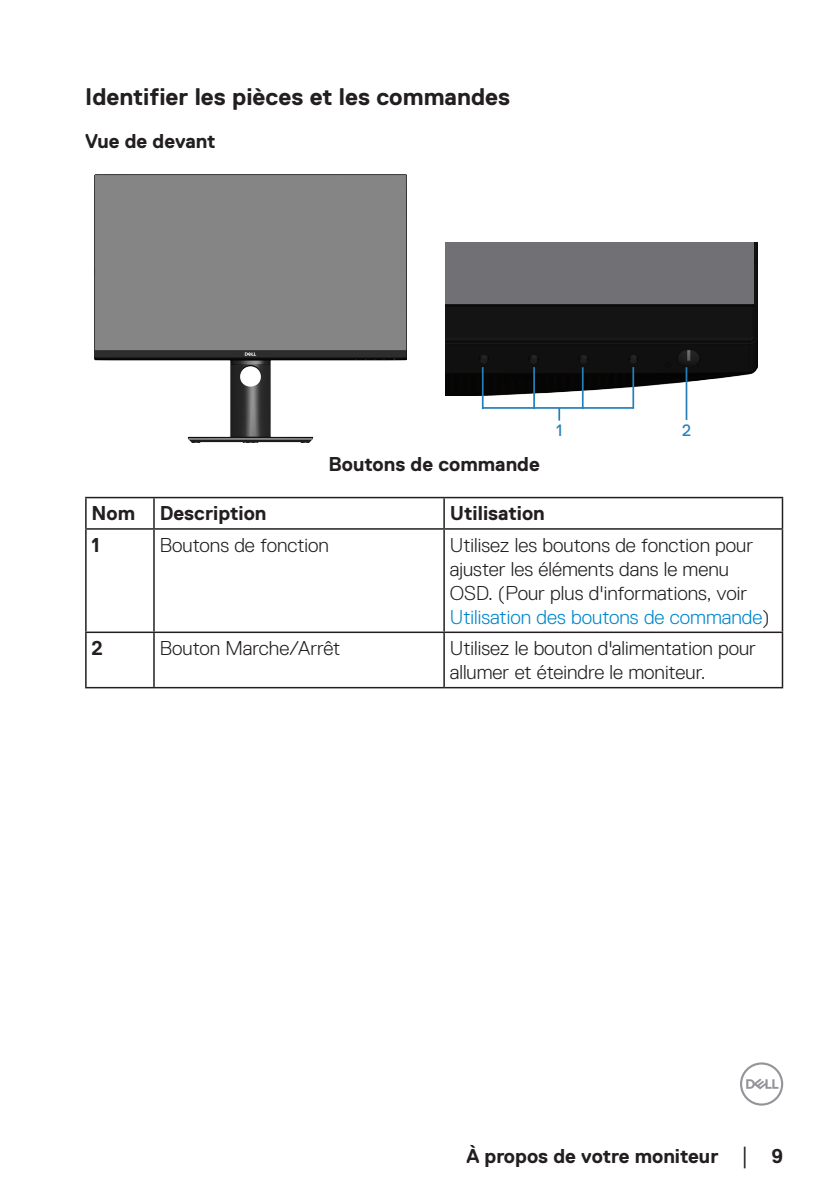
<style>
.page{position:relative;width:840px;height:1191px;background:#fff}
.page>*{position:absolute;margin:0;border:0;box-sizing:border-box;transform-origin:0 0}
.Head2{font:700 24px "Dell Replica";color:#231f20}
.text{font:300 20px/24px "Dell Replica";color:#231f20}
.text-2{font:700 20px "Dell Replica";color:#231f20}
.text_bold{font:700 20px "Dell Replica";color:#231f20}
.Head3{font:700 20px "Dell Replica";letter-spacing:-.005em;color:#231f20}
.t1{font:16.4px "Dell Replica";color:#267fb9}
.s1{color:#0087cb}
.s2{font-family:"Times New Roman";font-weight:400;font-size:18px}
</style>
<div class="page">
<svg style="left:740px;top:1062px;width:42px;height:43px"></svg>
<img style="left:94px;top:175px;width:312px;height:268px">
<img style="left:445px;top:242px;width:311px;height:153px">
<div style="left:445px;top:242px;width:308px;height:61px;background:#717175"></div>
<hr style="left:581px;top:367px;width:2px;height:42px;background:#267fb9">
<hr style="left:632px;top:367px;width:1px;height:42px;background:#267fb9">
<hr style="left:533px;top:367px;width:1px;height:42px;background:#267fb9">
<hr style="left:482px;top:407px;width:151px;height:2px;background:#267fb9">
<svg style="left:558px;top:408px;width:2px;height:12px"></svg>
<hr style="left:685px;top:367px;width:2px;height:53px;background:#267fb9">
<hr style="left:481px;top:367px;width:2px;height:42px;background:#267fb9">
<hr style="left:85px;top:497px;width:69px;height:1px;background:#231f20">
<hr style="left:85px;top:498px;width:2px;height:30px;background:#231f20">
<hr style="left:154px;top:497px;width:290px;height:1px;background:#231f20">
<hr style="left:153px;top:498px;width:2px;height:30px;background:#231f20">
<hr style="left:444px;top:497px;width:338px;height:1px;background:#231f20">
<hr style="left:443px;top:498px;width:1px;height:30px;background:#231f20">
<hr style="left:781px;top:498px;width:1px;height:30px;background:#231f20">
<hr style="left:85px;top:528px;width:69px;height:1px;background:#231f20">
<hr style="left:85px;top:529px;width:2px;height:102px;background:#231f20">
<hr style="left:154px;top:528px;width:290px;height:1px;background:#231f20">
<hr style="left:153px;top:529px;width:2px;height:102px;background:#231f20">
<hr style="left:444px;top:528px;width:338px;height:1px;background:#231f20">
<hr style="left:443px;top:529px;width:1px;height:102px;background:#231f20">
<hr style="left:781px;top:529px;width:1px;height:102px;background:#231f20">
<hr style="left:85px;top:631px;width:69px;height:2px;background:#231f20">
<hr style="left:85px;top:633px;width:2px;height:54px;background:#231f20">
<hr style="left:154px;top:631px;width:290px;height:2px;background:#231f20">
<hr style="left:153px;top:633px;width:2px;height:54px;background:#231f20">
<hr style="left:444px;top:631px;width:338px;height:2px;background:#231f20">
<hr style="left:443px;top:633px;width:1px;height:54px;background:#231f20">
<hr style="left:781px;top:633px;width:1px;height:54px;background:#231f20">
<hr style="left:85px;top:687px;width:69px;height:1px;background:#231f20">
<hr style="left:154px;top:687px;width:290px;height:1px;background:#231f20">
<hr style="left:444px;top:687px;width:338px;height:1px;background:#231f20">
<p class="Head2" style="left:85px;top:84px;width:426px">Identifier les pièces et les commandes</p>
<p class="Head3" style="left:85px;top:130px;width:132px">Vue de devant</p>
<p class="text-2" style="left:328px;top:453px;width:213px">Boutons de commande</p>
<p class="t1" style="left:555px;top:422px;width:8px">1</p>
<p class="t1" style="left:681px;top:422px;width:11px">2</p>
<p class="text_bold" style="left:91px;top:502px;width:45px">Nom</p>
<p class="text_bold" style="left:159px;top:502px;width:108px">Description</p>
<p class="text_bold" style="left:449px;top:502px;width:96px">Utilisation</p>
<p class="text-2" style="left:91px;top:533px;width:10px">1</p>
<p class="text" style="left:159px;top:533px;width:171px">Boutons de fonction</p>
<p class="text" style="left:449px;top:533px;width:321px">Utilisez les boutons de fonction pour ajuster les éléments dans le menu OSD. (Pour plus d'informations, voir <span class="s1">Utilisation des boutons de commande</span>)</p>
<p class="text-2" style="left:91px;top:637px;width:13px">2</p>
<p class="text" style="left:159px;top:636px;width:182px">Bouton Marche/Arrêt</p>
<p class="text" style="left:449px;top:636px;width:307px">Utilisez le bouton d'alimentation pour allumer et éteindre le moniteur.</p>
<p class="text-2" style="left:466px;top:1144px;width:318px">À propos de votre moniteur <span class="s2">│</span> 9</p>
</div>
